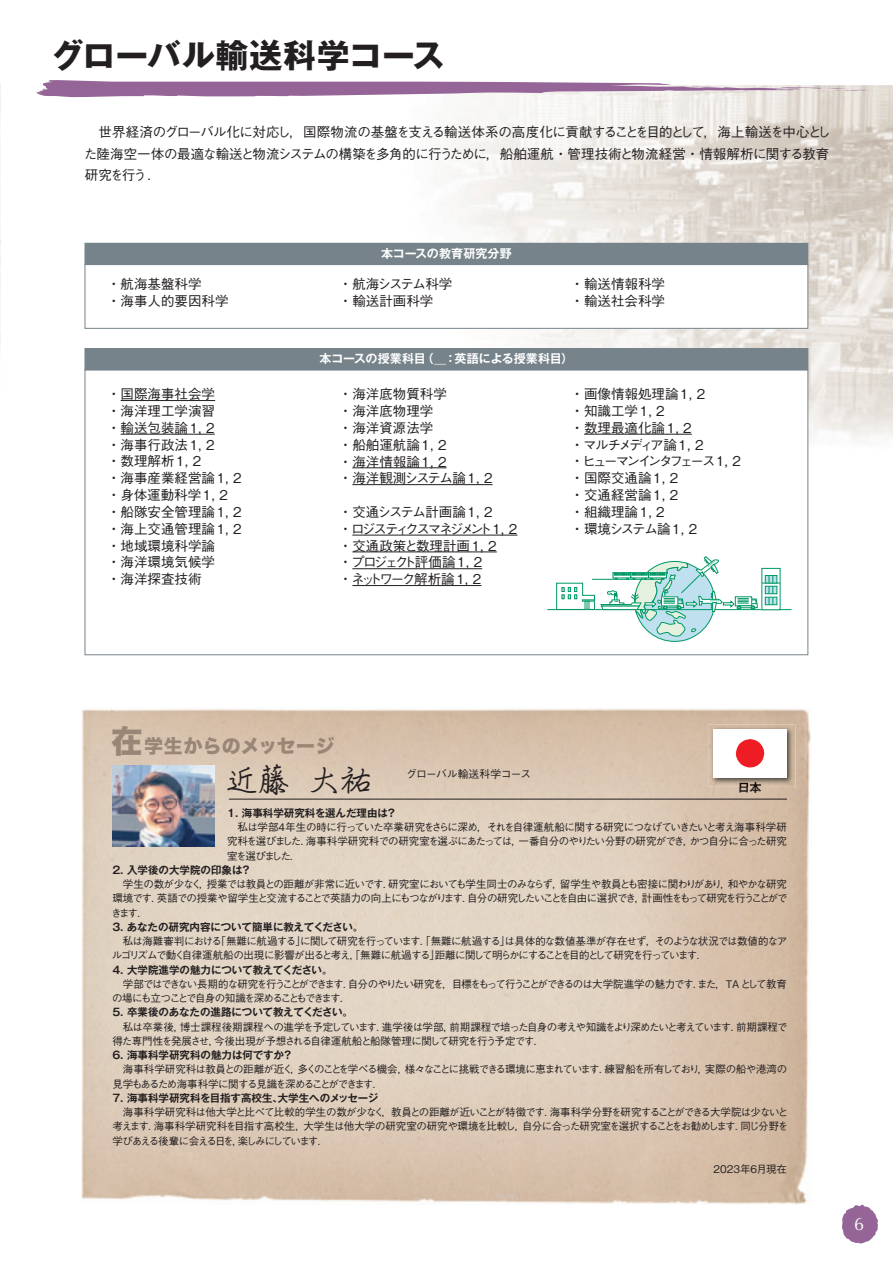
<style>
.page{position:relative;width:893px;height:1263px;background:#fff}
.page>*{position:absolute;margin:0;border:0;box-sizing:border-box;transform-origin:0 0}
.t1{font:700 33px "Gothic MB101 Pr 6";color:#231f20}
.t2{font:31.95px "Kafu Penji Std M";color:#231f20}
.t3{font:18.9px "Hira Kaku Std W8";letter-spacing:.02em;color:#998676}
.t4{font:18px "Optima";color:#fff}
.t5{font:500 13.5px/16.8px "Gothic BBB Pr 6";color:#231f20}
.t6{font:500 13.5px/16.8px "Gothic BBB Pr 6";letter-spacing:-.135em;color:#231f20}
.t7{font:700 12px "Gothic MB101 Pr 6 De";letter-spacing:-.005em;color:#fff}
.t8{font:700 12px "Gothic MB101 Pr 6 De";color:#231f20}
.t9{font:500 10.8px "Gothic BBB Pr 6";letter-spacing:-.04em;color:#231f20}
.t10{font:500 10.5px/14.2px "Gothic BBB Pr 6";letter-spacing:-.095em;color:#231f20;text-align:justify}
.t11{font:700 10.5px "Gothic MB101 Pr 6 De";color:#231f20}
.t12{font:500 10.5px/14.2px "Gothic BBB Pr 6";letter-spacing:-.075em;color:#231f20}
.t13{font:500 10.5px/14.2px "Gothic BBB Pr 6";letter-spacing:-.065em;color:#231f20}
.t14{font:500 10.5px/14.2px "Gothic BBB Pr 6";letter-spacing:-.135em;color:#231f20}
.t15{font:500 10.5px "Gothic BBB Pr 6";color:#231f20}
.s1{font-size:31.5px}
</style>
<div class="page">
<img style="left:81px;top:709px;width:730px;height:496px">
<img style="left:740px;top:787px;width:21px;height:6px">
<img style="left:403px;top:85px;width:490px;height:316px">
<img style="left:808px;top:401px;width:85px;height:62px">
<img style="left:0;top:83px;width:1px;height:263px">
<div style="left:85px;top:265px;width:723px;height:63px;background:#fff"></div>
<div style="left:85px;top:264px;width:723px;height:65px;border:1px solid #76838a"></div>
<img style="left:112px;top:765px;width:102px;height:82px">
<hr style="left:229px;top:799px;width:558px;height:1px;background:#231f20">
<svg style="left:36px;top:80px;width:834px;height:17px"></svg>
<svg style="left:842px;top:1204px;width:36px;height:40px"></svg>
<img style="left:709px;top:724px;width:86px;height:63px">
<img style="left:740px;top:782px;width:21px;height:5px">
<div style="left:713px;top:729px;width:74px;height:24px;background:#fff"></div>
<div style="left:713px;top:753px;width:74px;height:25px;background:#fff"></div>
<div style="left:85px;top:370px;width:723px;height:285px;background:#fff"></div>
<div style="left:85px;top:349px;width:723px;height:21px;background:#76838a"></div>
<div style="left:85px;top:348px;width:723px;height:22px;border:1px solid #76838a"></div>
<div style="left:85px;top:243px;width:723px;height:22px;background:#76838a"></div>
<svg style="left:735px;top:739px;width:30px;height:29px"></svg>
<hr style="left:121px;top:400px;width:94px;height:1px;background:#231f20">
<hr style="left:121px;top:434px;width:94px;height:1px;background:#231f20">
<hr style="left:352px;top:467px;width:95px;height:1px;background:#231f20">
<hr style="left:352px;top:484px;width:141px;height:1px;background:#231f20">
<hr style="left:352px;top:535px;width:165px;height:1px;background:#231f20">
<hr style="left:352px;top:552px;width:145px;height:1px;background:#231f20">
<hr style="left:352px;top:568px;width:130px;height:1px;background:#231f20">
<hr style="left:352px;top:585px;width:129px;height:1px;background:#231f20">
<hr style="left:584px;top:434px;width:108px;height:1px;background:#231f20">
<hr style="left:547px;top:609px;width:244px;height:1px;background:#009864">
<svg style="left:556px;top:556px;width:224px;height:86px"></svg>
<hr style="left:592px;top:579px;width:72px;height:1px;background:#009864">
<h1 class="t1" style="left:51px;top:28px;width:395px">グローバル輸送科学コース</h1>
<p class="t5" style="left:84px;top:121px;width:748px;line-height:21.3px;text-align:justify">　世界経済のグローバル化に対応し，国際物流の基盤を支える輸送体系の高度化に貢献することを目的として，海上輸送を中心とした陸海空一体の最適な輸送と物流システムの構築を多角的に行うために，船舶運航・管理技術と物流経営・情報解析に関する教育研究を行う .</p>
<p class="t7" style="left:381px;top:244px;width:132px">本コースの教育研究分野</p>
<p class="t5" style="left:107px;top:275px;width:123px">・航海基盤科学<br>・海事人的要因科学</p>
<p class="t5" style="left:339px;top:275px;width:115px">・航海システム科学・輸送計画科学</p>
<p class="t5" style="left:571px;top:275px;width:96px">・輸送情報科学・輸送社会科学</p>
<p class="t7" style="left:320px;top:349px;width:255px">本コースの授業科目（＿：英語による授業科目）</p>
<p class="t5" style="left:107px;top:385px;width:136px">・国際海事社会学<br>・海洋理工学演習<br>・輸送包装論1, 2<br>・海事行政法1, 2<br>・数理解析1, 2<br>・海事産業経営論1, 2・身体運動科学1, 2・船隊安全管理論1, 2・海上交通管理論1, 2・地域環境科学論<br>・海洋環境気候学<br>・海洋探査技術</p>
<p class="t5" style="left:339px;top:385px;width:155px">・海洋底物質科学<br>・海洋底物理学<br>・海洋資源法学<br>・船舶運航論1, 2<br>・海洋情報論1, 2<br>・海洋観測システム論1, 2</p>
<p class="t6" style="left:339px;top:503px;width:180px">・交通システム計画論1, 2<br>・ロジスティクスマネジメント 1 , 2・交通政策と数理計画1, 2<br>・プロジェクト評価論 1, 2<br>・ネットワーク解析論 1, 2</p>
<p class="t5" style="left:571px;top:385px;width:172px">・画像情報処理論1, 2<br>・知識工学1, 2<br>・数理最適化論1, 2<br>・マルチメディア論 1, 2<br>・ヒューマンインタフェース 1 , 2・国際交通論1, 2<br>・交通経営論1, 2<br>・組織理論1, 2<br>・環境システム論 1, 2</p>
<h3 class="t3" style="left:111px;top:735px;width:225px"><span class="s1">在</span>学生からのメッセージ</h3>
<h2 class="t2" style="left:225px;top:754px;width:149px">近藤 大祐</h2>
<p class="t9" style="left:406px;top:765px;width:127px">グローバル輸送科学コース</p>
<p class="t8" style="left:738px;top:778px;width:25px">日本</p>
<p class="t11" style="left:227px;top:804px;width:171px">1. 海事科学研究科を選んだ理由は？</p>
<p class="t10" style="left:227px;top:819px;width:561px">　私は学部４年生の時に行っていた卒業研究をさらに深め，それを自律運航船に関する研究につなげていきたいと考え海事科学研究科を選びました．海事科学研究科での研究室を選ぶにあたっては，一番自分のやりたい分野の研究ができ，かつ自分に合った研究室を選びました．</p>
<p class="t11" style="left:112px;top:861px;width:140px">2. 入学後の大学院の印象は？</p>
<p class="t10" style="left:111px;top:876px;width:678px">　学生の数が少なく，授業では教員との距離が非常に近いです．研究室においても学生同士のみならず，留学生や教員とも密接に関わりがあり，和やかな研究環境です．英語での授業や留学生と交流することで英語力の向上にもつながります．自分の研究したいことを自由に選択でき，計画性をもって研究を行うことができます．</p>
<p class="t11" style="left:112px;top:918px;width:252px">3. あなたの研究内容について簡単に教えてください。</p>
<p class="t12" style="left:112px;top:933px;width:677px">　私は海難審判における「無難に航過する」に関して研究を行っています．「無難に航過する」は具体的な数値基準が存在せず，そのような状況では数値的なアルゴリズムで動く自律運航船の出現に影響が出ると考え，「無難に航過する」距離に関して明らかにすることを目的として研究を行っています．</p>
<p class="t11" style="left:112px;top:961px;width:222px">4. 大学院進学の魅力について教えてください。</p>
<p class="t14" style="left:112px;top:976px;width:676px">　学部ではできない長期的な研究を行うことができます．自分のやりたい研究を，目標をもって行うことができるのは大学院進学の魅力です．また，TA として教育の場にも立つことで自身の知識を深めることもできます．</p>
<p class="t11" style="left:112px;top:1004px;width:242px">5. 卒業後のあなたの進路について教えてください。</p>
<p class="t13" style="left:112px;top:1019px;width:677px">　私は卒業後，博士課程後期課程への進学を予定しています．進学後は学部，前期課程で培った自身の考えや知識をより深めたいと考えています．前期課程で得た専門性を発展させ，今後出現が予想される自律運航船と船隊管理に関して研究を行う予定です．</p>
<p class="t11" style="left:112px;top:1046px;width:182px">6. 海事科学研究科の魅力は何ですか？</p>
<p class="t10" style="left:112px;top:1061px;width:676px">　海事科学研究科は教員との距離が近く，多くのことを学べる機会，様々なことに挑戦できる環境に恵まれています．練習船を所有しており，実際の船や港湾の見学もあるため海事科学に関する見識を深めることができます．</p>
<p class="t11" style="left:112px;top:1089px;width:267px">7. 海事科学研究科を目指す高校生、大学生へのメッセージ</p>
<p class="t10" style="left:112px;top:1104px;width:678px">　海事科学研究科は他大学と比べて比較的学生の数が少なく，教員との距離が近いことが特徴です．海事科学分野を研究することができる大学院は少ないと考えます．海事科学研究科を目指す高校生，大学生は他大学の研究室の研究や環境を比較し，自分に合った研究室を選択することをお勧めします．同じ分野を学びあえる後輩に会える日を，楽しみにしています．</p>
<p class="t15" style="left:714px;top:1161px;width:75px">2023年6月現在</p>
<h3 class="t4" style="left:854px;top:1213px;width:12px">6</h3>
</div>
